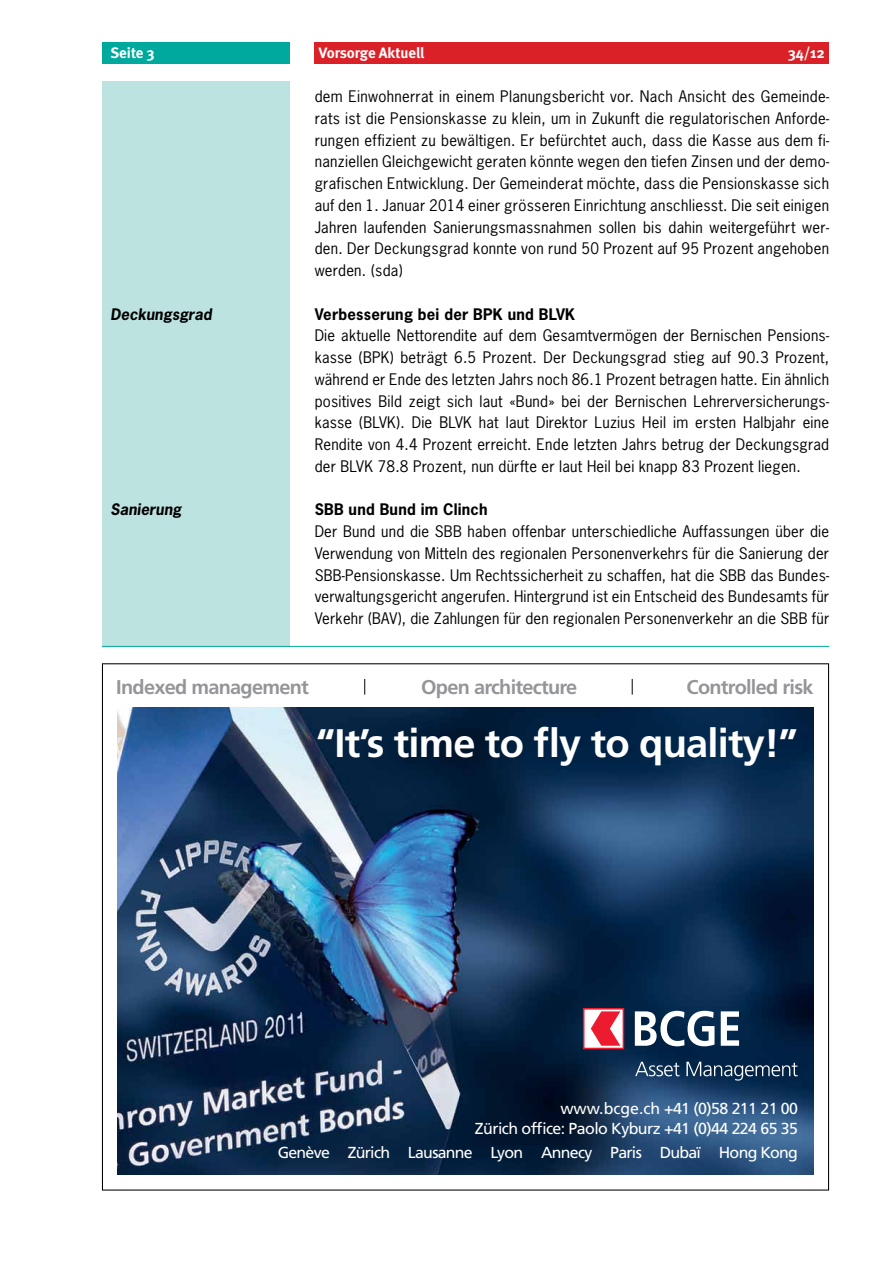
<style>
.page{position:relative;width:893px;height:1263px;background:#fff}
.page>*{position:absolute;margin:0;border:0;box-sizing:border-box;transform-origin:0 0}
.t1{font:700 39.75px "Frutiger LT Std";letter-spacing:-.02em;color:#fff}
.t2{font:700 19.95px "Frutiger LT Std";letter-spacing:-.035em;color:#939598}
.t3{font:15.9px/20px "Frutiger LT Std";letter-spacing:-.045em;color:#fff;text-align:right}
.t4{font:15px/21.8px "News Gothic LT";letter-spacing:.015em;color:#000;text-align:justify}
.t5{font:700 15px "News Gothic LT";letter-spacing:.015em;color:#000}
.t6{font:700 15px "Meta";color:#fff}
.t7{font:italic 700 15px "News Gothic LT";color:#000}
</style>
<div class="page">
<div style="left:315px;top:43px;width:514px;height:21px;background:#da2128"></div>
<div style="left:102px;top:43px;width:187px;height:21px;background:#00a99d"></div>
<div style="left:102px;top:81px;width:187px;height:565px;background:#bde3e1"></div>
<hr style="left:102px;top:646px;width:727px;height:1px;background:#00a99d">
<img style="left:118px;top:707px;width:695px;height:468px">
<svg style="left:364px;top:679px;width:1px;height:16px"></svg>
<svg style="left:632px;top:679px;width:1px;height:16px"></svg>
<svg style="left:583px;top:1008px;width:41px;height:41px"></svg>
<svg style="left:635px;top:1011px;width:79px;height:35px"></svg>
<svg style="left:721px;top:1011px;width:18px;height:35px"></svg>
<svg style="left:635px;top:1062px;width:45px;height:14px"></svg>
<svg style="left:686px;top:1062px;width:112px;height:18px;background:#36516e"></svg>
<p class="t6" style="left:111px;top:44px;width:46px">Seite 3</p>
<p class="t6" style="left:319px;top:44px;width:107px">Vorsorge Aktuell</p>
<p class="t6" style="left:788px;top:44px;width:39px">34/12</p>
<p class="t7" style="left:111px;top:304px;width:103px">Deckungsgrad</p>
<p class="t7" style="left:111px;top:500px;width:72px">Sanierung</p>
<p class="t4" style="left:315px;top:85px;width:516px">dem Einwohnerrat in einem Planungsbericht vor. Nach Ansicht des Gemeinde&shy;rats ist die Pensionskasse zu klein, um in Zukunft die regulatorischen Anforde&shy;rungen effizient zu bewältigen. Er befürchtet auch, dass die Kasse aus dem fi&shy;nanziellen Gleichgewicht geraten könnte wegen den tiefen Zinsen und der demo&shy;grafischen Entwicklung. Der Gemeinderat möchte, dass die Pensionskasse sich auf den 1. Januar 2014 einer grösseren Einrichtung anschliesst. Die seit einigen Jahren laufenden Sanierungsmassnahmen sollen bis dahin weitergeführt wer&shy;den. Der Deckungsgrad konnte von rund 50 Prozent auf 95 Prozent angehoben werden. (sda)</p>
<p class="t5" style="left:315px;top:304px;width:262px">Verbesserung bei der BPK und BLVK</p>
<p class="t4" style="left:315px;top:325px;width:516px">Die aktuelle Nettorendite auf dem Gesamtvermögen der Bernischen Pensions&shy;kasse (BPK) beträgt 6.5 Prozent. Der Deckungsgrad stieg auf 90.3 Prozent, während er Ende des letzten Jahrs noch 86.1 Prozent betragen hatte. Ein ähnlich positives Bild zeigt sich laut «Bund» bei der Bernischen Lehrerversicherungs&shy;kasse (BLVK). Die BLVK hat laut Direktor Luzius Heil im ersten Halbjahr eine Rendite von 4.4 Prozent erreicht. Ende letzten Jahrs betrug der Deckungsgrad der BLVK 78.8 Prozent, nun dürfte er laut Heil bei knapp 83 Prozent liegen.</p>
<p class="t5" style="left:315px;top:500px;width:174px">SBB und Bund im Clinch</p>
<p class="t4" style="left:315px;top:520px;width:516px">Der Bund und die SBB haben offenbar unterschiedliche Auffassungen über die Verwendung von Mitteln des regionalen Personenverkehrs für die Sanierung der SBB-Pensionskasse. Um Rechtssicherheit zu schaffen, hat die SBB das Bundes&shy;verwaltungsgericht angerufen. Hintergrund ist ein Entscheid des Bundesamts für Verkehr (BAV), die Zahlungen für den regionalen Personenverkehr an die SBB für</p>
<h2 class="t2" style="left:116px;top:675px;width:194px">Indexed management</h2>
<h2 class="t2" style="left:421px;top:675px;width:158px">Open architecture</h2>
<h2 class="t2" style="left:686px;top:675px;width:128px">Controlled risk</h2>
<h1 class="t1" style="left:316px;top:720px;width:483px">“It’s time to fly to quality!”</h1>
<p class="t3" style="left:475px;top:1098px;width:325px">www.bcge.ch +41 (0)58 211 21 00<br>Zürich office: Paolo Kyburz +41 (0)44 224 65 35</p>
<p class="t3" style="left:278px;top:1142px;width:522px">Genève Zürich Lausanne Lyon Annecy Paris Dubaï Hong Kong</p>
</div>
